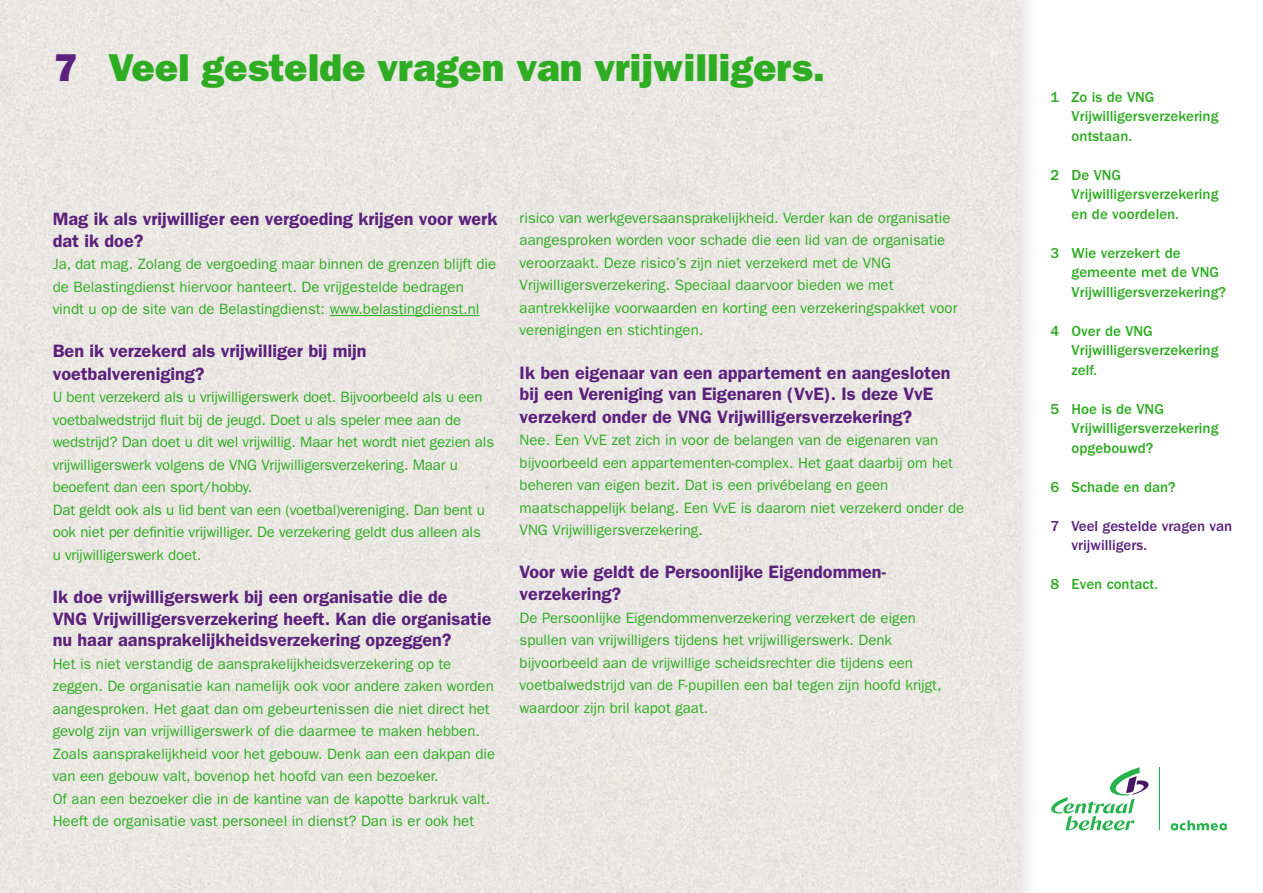
<style>
.page{position:relative;width:1263px;height:893px;background:#fff}
.page>*{position:absolute;margin:0;border:0;box-sizing:border-box;transform-origin:0 0}
.t1{font:39px "ITC Franklin Gothic Std Hvy";color:#2ead22}
.t2{font:600 18px/21.6px "ITC Franklin Gothic Std";color:#5b217c}
.t3{font:15px/22.5px "ITC Franklin Gothic Std";color:#2ead22}
.t4{font:500 15px/19.5px "ITC Franklin Gothic Std";color:#2ead22}
.t5{font:500 15px/19.5px "ITC Franklin Gothic Std";color:#5b217c}
.s1{color:#5b217c}
</style>
<div class="page">
<div style="left:0;top:0;width:1020px;height:893px;background:#eae7e3"></div>
<svg style="left:1170px;top:820px;width:57px;height:10px"></svg>
<hr style="left:1159px;top:767px;width:1px;height:63px;background:#25b34b">
<svg style="left:1051px;top:767px;width:98px;height:63px"></svg>
<hr style="left:330px;top:315px;width:149px;height:1px;background:#2ead22">
<h1 class="t1" style="left:54px;top:44px;width:772px"><span class="s1">7</span> Veel gestelde vragen van vrijwilligers.</h1>
<p class="t2" style="left:53px;top:208px;width:446px">Mag ik als vrijwilliger een vergoeding krijgen voor werk dat ik doe?</p>
<p class="t3" style="left:53px;top:253px;width:445px">Ja, dat mag. Zolang de vergoeding maar binnen de grenzen blijft die de Belastingdienst hiervoor hanteert. De vrijgestelde bedragen vindt u op de site van de Belastingdienst: www.belastingdienst.nl</p>
<p class="t2" style="left:53px;top:340px;width:315px;line-height:22.5px">Ben ik verzekerd als vrijwilliger bij mijn voetbalvereniging?</p>
<p class="t3" style="left:53px;top:386px;width:443px">U bent verzekerd als u vrijwilligerswerk doet. Bijvoorbeeld als u een voetbalwedstrijd fluit bij de jeugd. Doet u als speler mee aan de wedstrijd? Dan doet u dit wel vrijwillig. Maar het wordt niet gezien als vrijwilligerswerk volgens de VNG Vrijwilligersverzekering. Maar u beoefent dan een sport/hobby.<br>Dat geldt ook als u lid bent van een (voetbal)vereniging. Dan bent u ook niet per definitie vrijwilliger. De verzekering geldt dus alleen als<br>u vrijwilligerswerk doet.</p>
<p class="t2" style="left:53px;top:586px;width:440px">Ik doe vrijwilligerswerk bij een organisatie die de<br>VNG Vrijwilligersverzekering heeft. Kan die organisatie nu haar aansprakelijkheidsverzekering opzeggen?</p>
<p class="t3" style="left:53px;top:652px;width:444px">Het is niet verstandig de aansprakelijkheidsverzekering op te zeggen. De organisatie kan namelijk ook voor andere zaken worden aangesproken. Het gaat dan om gebeurtenissen die niet direct het gevolg zijn van vrijwilligerswerk of die daarmee te maken hebben.<br>Zoals aansprakelijkheid voor het gebouw. Denk aan een dakpan die van een gebouw valt, bovenop het hoofd van een bezoeker.<br>Of aan een bezoeker die in de kantine van de kapotte barkruk valt.<br>Heeft de organisatie vast personeel in dienst? Dan is er ook het</p>
<p class="t3" style="left:520px;top:207px;width:439px">risico van werkgeversaansprakelijkheid. Verder kan de organisatie aangesproken worden voor schade die een lid van de organisatie veroorzaakt. Deze risico’s zijn niet verzekerd met de VNG Vrijwilligersverzekering. Speciaal daarvoor bieden we met aantrekkelijke voorwaarden en korting een verzekeringspakket voor verenigingen en stichtingen.</p>
<p class="t2" style="left:520px;top:361px;width:432px;line-height:22px">Ik ben eigenaar van een appartement en aangesloten bij een Vereniging van Eigenaren (VvE). Is deze VvE verzekerd onder de VNG Vrijwilligersverzekering?</p>
<p class="t3" style="left:520px;top:429px;width:446px">Nee. Een VvE zet zich in voor de belangen van de eigenaren van bijvoorbeeld een appartementen-complex. Het gaat daarbij om het beheren van eigen bezit. Dat is een privébelang en geen maatschappelijk belang. Een VvE is daarom niet verzekerd onder de VNG Vrijwilligersverzekering.</p>
<p class="t2" style="left:520px;top:561px;width:368px">Voor wie geldt de Persoonlijke Eigendommen&shy;verzekering?</p>
<p class="t3" style="left:520px;top:606px;width:423px">De Persoonlijke Eigendommenverzekering verzekert de eigen spullen van vrijwilligers tijdens het vrijwilligerswerk. Denk bijvoorbeeld aan de vrijwillige scheidsrechter die tijdens een voetbalwedstrijd van de F-pupillen een bal tegen zijn hoofd krijgt, waardoor zijn bril kapot gaat.</p>
<p class="t4" style="left:1071px;top:87px;width:148px;text-indent:-21px">1 Zo is de VNG<br>Vrijwilligersverzekering ontstaan.</p>
<p class="t4" style="left:1071px;top:165px;width:148px;text-indent:-21px">2 De VNG<br>Vrijwilligersverzekering en de voordelen.</p>
<p class="t4" style="left:1071px;top:243px;width:156px;text-indent:-21px">3 Wie verzekert de gemeente met de VNG<br>Vrijwilligersverzekering?</p>
<p class="t4" style="left:1071px;top:321px;width:148px;text-indent:-21px">4 Over de VNG<br>Vrijwilligersverzekering zelf.</p>
<p class="t4" style="left:1071px;top:399px;width:148px;text-indent:-21px">5 Hoe is de VNG<br>Vrijwilligersverzekering opgebouwd?</p>
<p class="t4" style="left:1050px;top:477px;width:127px">6 Schade en dan?</p>
<p class="t5" style="left:1071px;top:516px;width:162px;text-indent:-21px">7 Veel gestelde vragen van vrijwilligers.</p>
<p class="t4" style="left:1050px;top:575px;width:109px">8 Even contact.</p>
</div>
